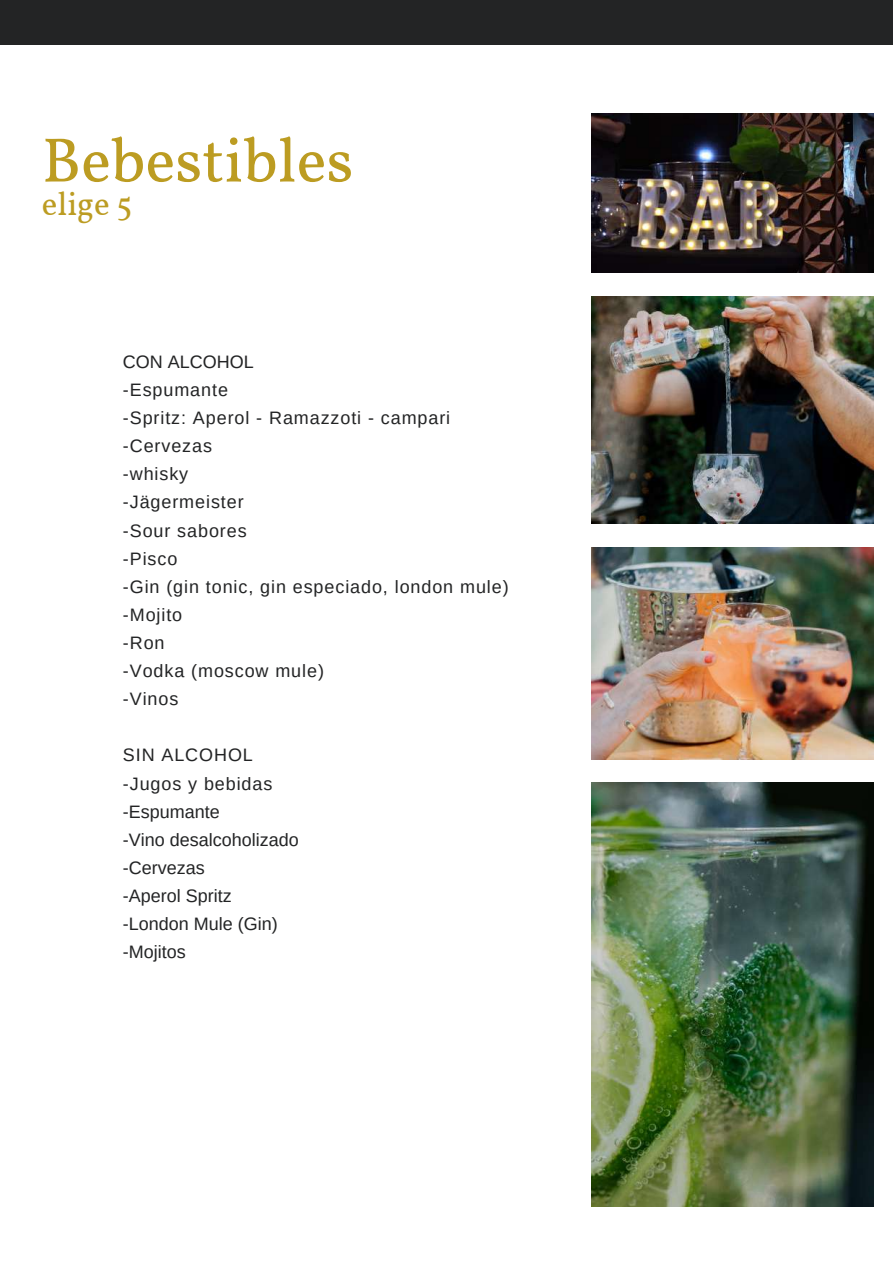
<style>
.page{position:relative;width:893px;height:1264px;background:#fff}
.page>*{position:absolute;margin:0;border:0;box-sizing:border-box;transform-origin:0 0}
.t1{font:63px "Vollkorn";color:#bc9c22}
.t2{font:33px "Vollkorn";color:#bc9c22}
.t3{font:18px/28px "Arimo";letter-spacing:.05em;color:#232425}
.t4{font:18px/28px "Arimo";color:#232425}
</style>
<div class="page">
<div style="left:0;top:0;width:892px;height:45px;background:#232425"></div>
<img style="left:591px;top:114px;width:282px;height:158px">
<img style="left:591px;top:296px;width:282px;height:227px">
<img style="left:591px;top:547px;width:282px;height:212px">
<img style="left:591px;top:783px;width:282px;height:423px">
<h1 class="t1" style="left:42px;top:121px;width:313px">Bebestibles</h1>
<h2 class="t2" style="left:42px;top:184px;width:92px">elige 5</h2>
<p class="t3" style="left:123px;top:347px;width:387px">CON ALCOHOL<br>-Espumante<br>-Spritz: Aperol - Ramazzoti - campari -Cervezas<br>-whisky<br>-Jägermeister<br>-Sour sabores<br>-Pisco<br>-Gin (gin tonic, gin especiado, london mule) -Mojito<br>-Ron<br>-Vodka (moscow mule)<br>-Vinos</p>
<p class="t4" style="left:123px;top:741px;width:177px">SIN ALCOHOL -Jugos y bebidas -Espumante<br>-Vino desalcoholizado -Cervezas<br>-Aperol Spritz -London Mule (Gin) -Mojitos</p>
</div>
